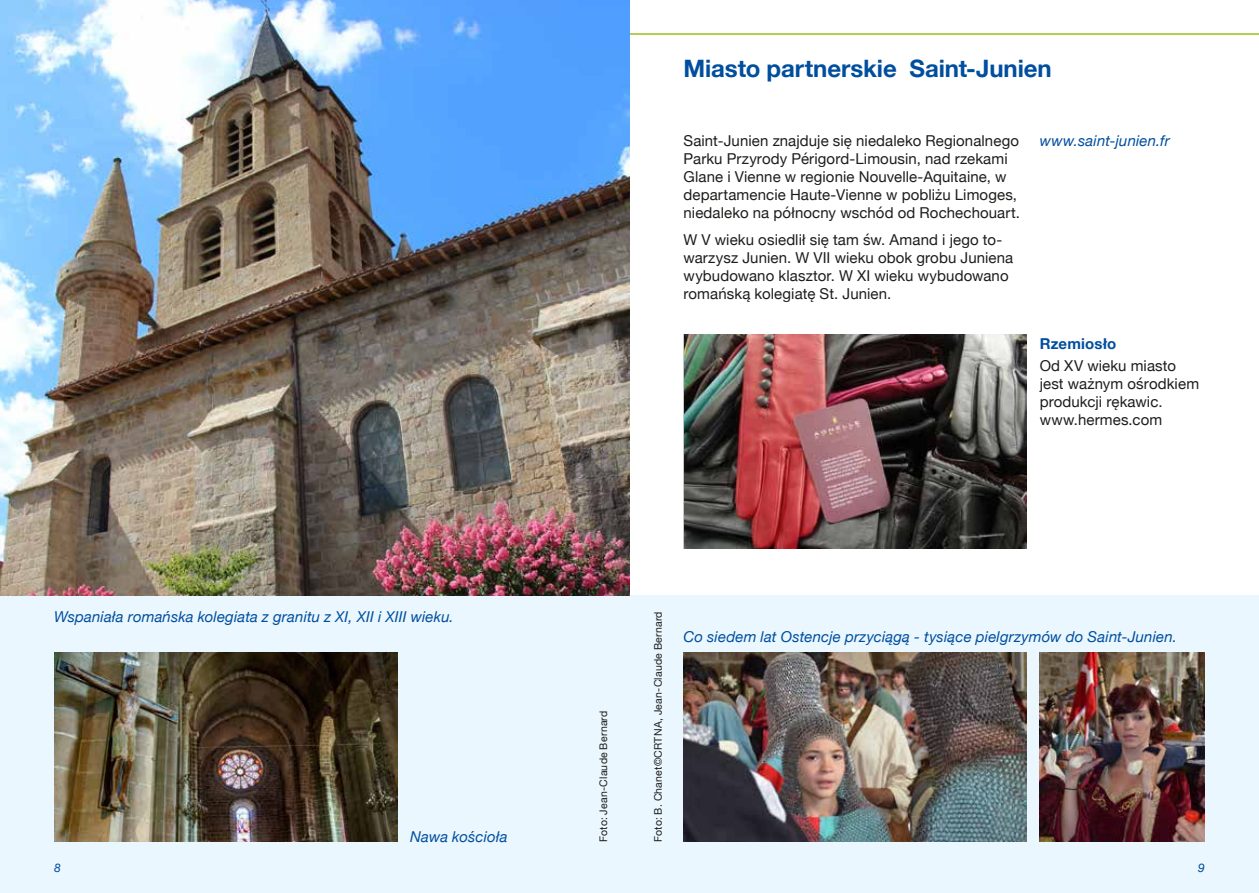
<style>
.page{position:relative;width:1259px;height:893px;background:#fff}
.page>*{position:absolute;margin:0;border:0;box-sizing:border-box;transform-origin:0 0}
.t1{font:700 24px "Helvetica Neue";letter-spacing:-.005em;color:#004e9e}
.t2{font:15px/18px "Helvetica Neue";letter-spacing:.005em;color:#1d1d1b}
.t3{font:italic 15px "Helvetica Neue";letter-spacing:.01em;color:#004e9e}
.t4{font:700 15px "Helvetica Neue";letter-spacing:.015em;color:#004e9e}
.t5{font:italic 12px "Helvetica Neue";color:#004e9e}
.t6{font:10.5px "Helvetica Neue";letter-spacing:.02em;color:#1d1d1b}
</style>
<div class="page">
<div style="left:0;top:595px;width:1259px;height:298px;background:#ebf7fe"></div>
<hr style="left:0;top:33px;width:1259px;height:2px;background:#96c11f">
<img style="left:684px;top:334px;width:342px;height:214px">
<img style="left:683px;top:653px;width:344px;height:189px">
<img style="left:1039px;top:653px;width:166px;height:189px">
<img style="left:54px;top:653px;width:343px;height:189px">
<img style="left:0;top:0;width:629px;height:595px">
<h1 class="t1" style="left:683px;top:50px;width:370px">Miasto partnerskie Saint-Junien</h1>
<p class="t3" style="left:54px;top:606px;width:401px">Wspaniała romańska kolegiata z granitu z XI, XII i XIII wieku.</p>
<p class="t3" style="left:410px;top:826px;width:99px">Nawa kościoła</p>
<p class="t2" style="left:683px;top:133px;width:338px">Saint-Junien znajduje się niedaleko Regionalnego Parku Przyrody Périgord-Limousin, nad rzekami Glane i Vienne w regionie Nouvelle-Aquitaine, w departamencie Haute-Vienne w pobliżu Limoges, niedaleko na północny wschód od Rochechouart.</p>
<p class="t2" style="left:683px;top:231px;width:331px">W V wieku osiedlił się tam św. Amand i jego to&shy;warzysz Junien. W VII wieku obok grobu Juniena wybudowano klasztor. W XI wieku wybudowano romańską kolegiatę St. Junien.</p>
<p class="t3" style="left:1039px;top:130px;width:132px">www.saint-junien.fr</p>
<p class="t4" style="left:1039px;top:332px;width:78px">Rzemiosło</p>
<p class="t2" style="left:1039px;top:358px;width:161px">Od XV wieku miasto jest ważnym ośrodkiem produkcji rękawic. www.hermes.com</p>
<p class="t6" style="left:596px;top:842px;width:133px;rotate:-90deg">Foto: Jean-Claude Bernard</p>
<p class="t6" style="left:650px;top:842px;width:232px;rotate:-90deg">Foto: B. Chanet©CRTNA, Jean-Claude Bernard</p>
<p class="t3" style="left:683px;top:625px;width:495px">Co siedem lat Ostencje przyciągą - tysiące pielgrzymów do Saint-Junien.</p>
<p class="t5" style="left:54px;top:859px;width:8px">8</p>
<p class="t5" style="left:1198px;top:859px;width:8px">9</p>
</div>
